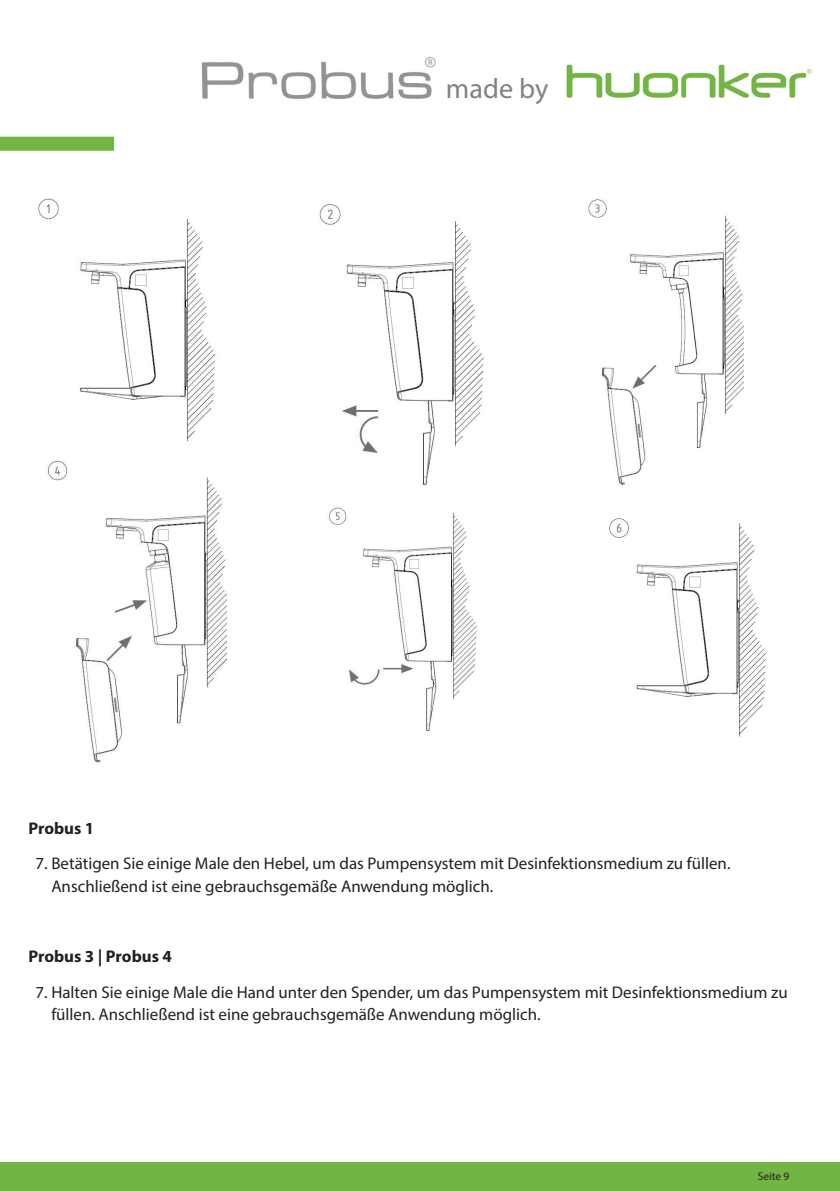
<style>
.page{position:relative;width:840px;height:1191px;background:#fff}
.page>*{position:absolute;margin:0;border:0;box-sizing:border-box;transform-origin:0 0}
.t1{font:28.2px "Myriad Pro";color:#808285}
.t2{font:17px/22.6px "Myriad Pro";color:#231f20}
.t3{font:700 17px "Myriad Pro";color:#231f20}
.t4{font:11.2px "Myriad Pro";color:#231f20}
</style>
<div class="page">
<img style="left:201px;top:57px;width:235px;height:42px">
<img style="left:566px;top:64px;width:246px;height:34px">
<div style="left:0;top:137px;width:114px;height:14px;background:#72b543"></div>
<div style="left:0;top:1162px;width:839px;height:29px;background:#72b543"></div>
<img style="left:38px;top:198px;width:178px;height:243px">
<img style="left:319px;top:204px;width:165px;height:281px">
<img style="left:588px;top:199px;width:155px;height:288px">
<img style="left:46px;top:461px;width:180px;height:302px">
<img style="left:329px;top:507px;width:149px;height:225px">
<img style="left:609px;top:518px;width:158px;height:219px">
<h1 class="t1" style="left:445px;top:71px;width:104px">made by</h1>
<p class="t3" style="left:28px;top:817px;width:67px">Probus 1</p>
<p class="t2" style="left:51px;top:852px;width:680px;text-indent:-16px">7. Betätigen Sie einige Male den Hebel, um das Pumpensystem mit Desinfektionsmedium zu füllen.<br>Anschließend ist eine gebrauchsgemäße Anwendung möglich.</p>
<p class="t3" style="left:28px;top:945px;width:145px">Probus 3 | Probus 4</p>
<p class="t2" style="left:51px;top:980px;width:737px;text-indent:-16px">7. Halten Sie einige Male die Hand unter den Spender, um das Pumpensystem mit Desinfektionsmedium zu füllen. Anschließend ist eine gebrauchsgemäße Anwendung möglich.</p>
<p class="t4" style="left:757px;top:1169px;width:33px">Seite 9</p>
</div>
